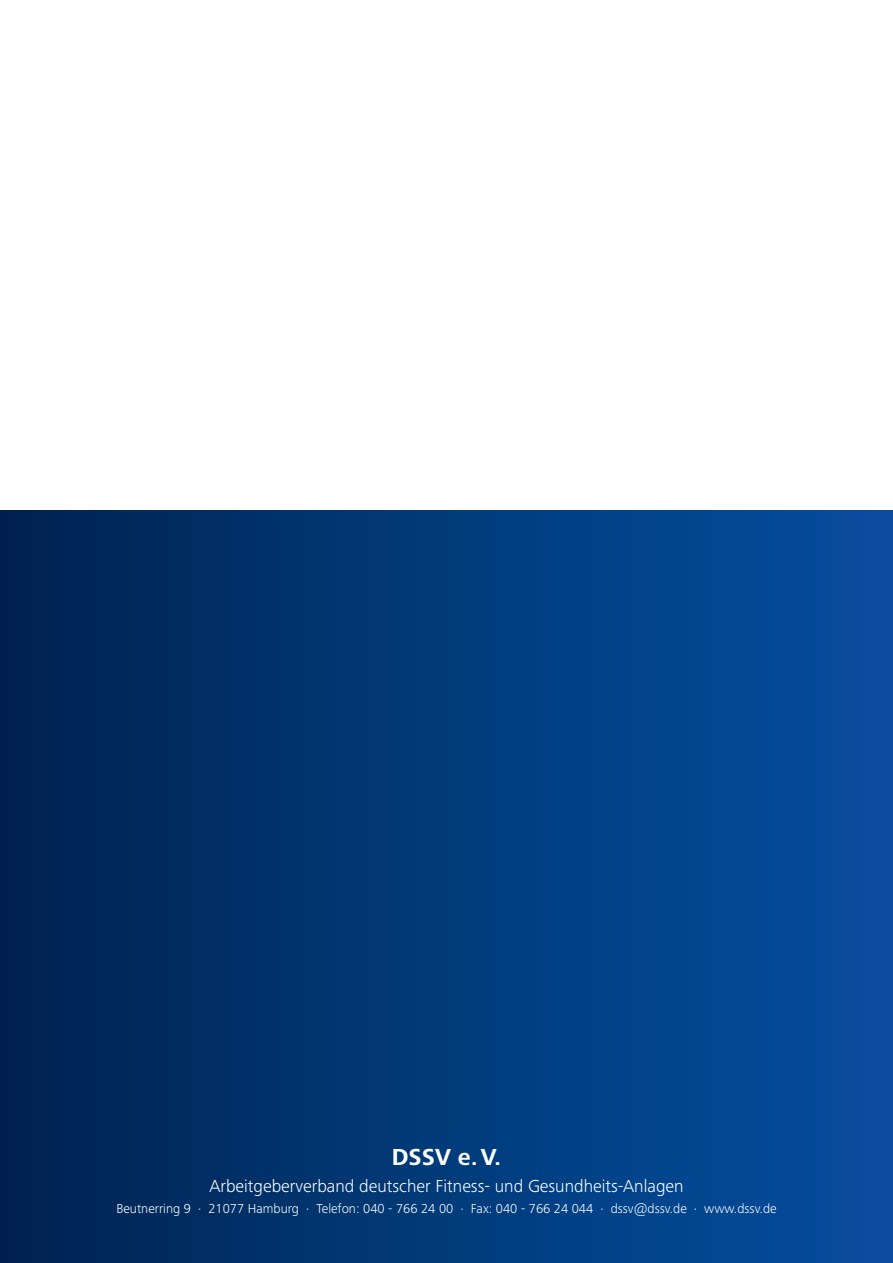
<style>
.page{position:relative;width:893px;height:1263px;background:#fff}
.page>*{position:absolute;margin:0;border:0;box-sizing:border-box;transform-origin:0 0}
.t1{font:700 24px "Frutiger Next Pro";color:#fff}
.t2{font:300 18px "Frutiger Next Pro";color:#fff}
.t3{font:300 13.5px "Frutiger Next Pro";color:#fff}
.s1{font-size:6px}
</style>
<div class="page">
<div style="left:0;top:510px;width:893px;height:753px;background:linear-gradient(to right,#002451,#0550a1)"></div>
<h1 class="t1" style="left:392px;top:1144px;width:111px">DSSV e.V.</h1>
<h2 class="t2" style="left:209px;top:1176px;width:476px">Arbeitgeberverband deutscher Fitness- und Gesundheits-Anlagen</h2>
<p class="t3" style="left:116px;top:1201px;width:76px">Beutnerring 9</p>
<p class="t3" style="left:198px;top:1201px;width:102px"><span class="s1">•</span> 21077 Hamburg</p>
<p class="t3" style="left:306px;top:1201px;width:149px"><span class="s1">•</span> Telefon: 040 - 766 24 00</p>
<p class="t3" style="left:460px;top:1201px;width:134px"><span class="s1">•</span> Fax: 040 - 766 24 044</p>
<p class="t3" style="left:600px;top:1201px;width:88px"><span class="s1">•</span> dssv@dssv.de</p>
<p class="t3" style="left:694px;top:1201px;width:84px"><span class="s1">•</span> www.dssv.de</p>
</div>
